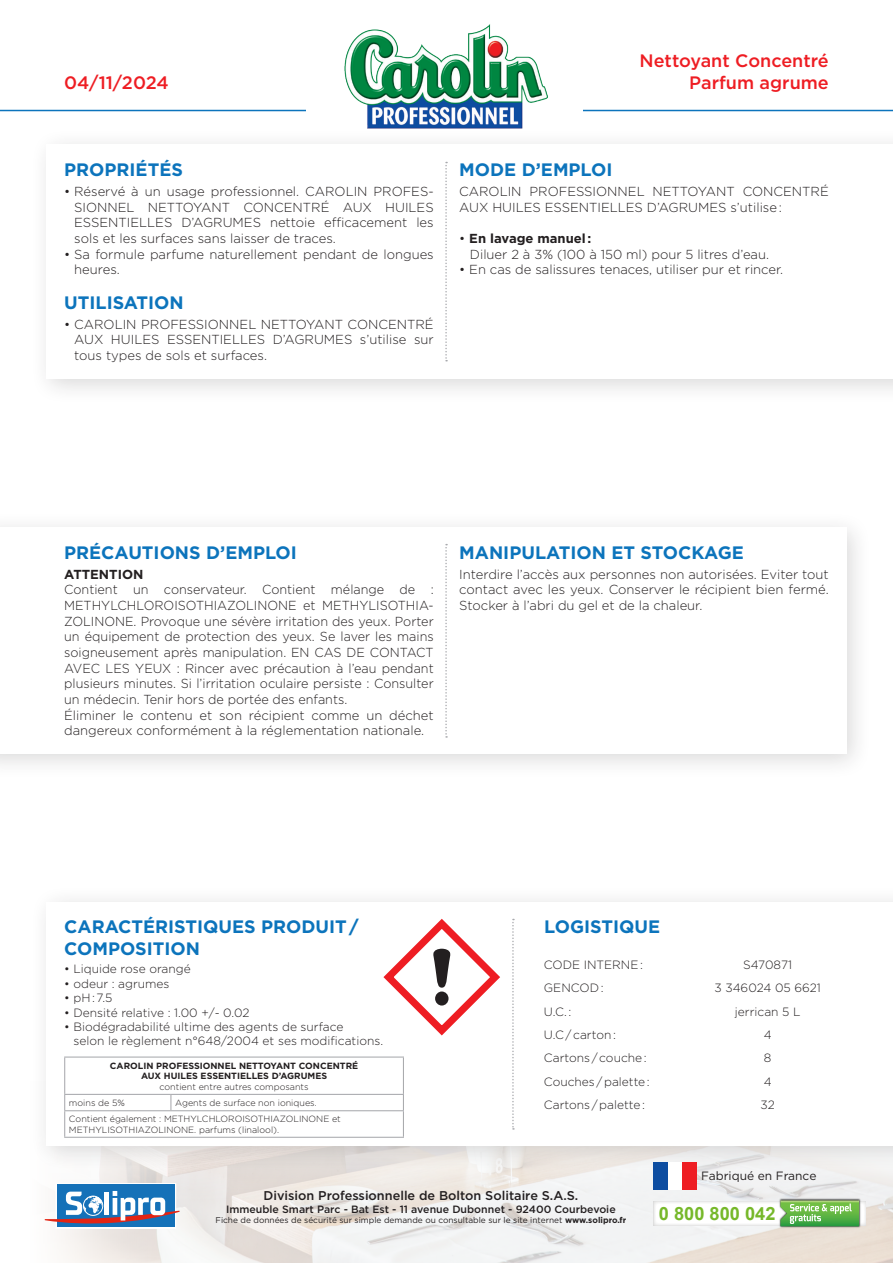
<style>
.page{position:relative;width:893px;height:1263px;background:#fff}
.page>*{position:absolute;margin:0;border:0;box-sizing:border-box;transform-origin:0 0}
.t1{font:700 18.3px "Arial";color:#76b82a}
.t2{font:700 18px/21.6px "Gotham";color:#0c74bc}
.t3{font:500 18px/21.6px "Gotham";color:#ee1d23;text-align:right}
.t4{font:300 13.05px/15.6px "Gotham";color:#231f20}
.t5{font:700 13.05px "Gotham";color:#231f20}
.t6{font:500 12.75px "Gotham";color:#231f20}
.t7{font:300 12px/14.4px "Gotham";color:#231f20}
.t8{font:12px "Gotham";color:#231f20}
.t9{font:500 10.65px "Gotham";color:#231f20}
.t10{font:300 9px/16px "Gotham";color:#231f20}
.t11{font:700 9px/10.8px "Gotham";color:#231f20;text-align:center}
.t12{font:8.4px "Gotham";color:#231f20}
.s1{font-weight:700}
</style>
<div class="page">
<img style="left:44px;top:1211px;width:849px;height:52px">
<svg style="left:99px;top:1171px;width:794px;height:40px;fill:#f0eeec"></svg>
<div style="left:653px;top:1201px;width:213px;height:25px;background:#fff"></div>
<img style="left:778px;top:1198px;width:84px;height:31px">
<svg style="left:780px;top:1200px;width:79px;height:26px;background:#78be65"></svg>
<hr style="left:0;top:110px;width:893px;height:1px;background:#0c74bc">
<div style="left:306px;top:0;width:277px;height:145px;background:#fff"></div>
<div style="left:30px;top:885px;width:863px;height:286px;background:#231f20;opacity:.17"></div>
<div style="left:47px;top:902px;width:846px;height:243px;background:#fff"></div>
<div style="left:30px;top:128px;width:863px;height:277px;background:#231f20;opacity:.17"></div>
<div style="left:47px;top:145px;width:846px;height:234px;background:#fff"></div>
<img style="left:336px;top:24px;width:219px;height:107px">
<div style="left:55px;top:1183px;width:121px;height:46px;border:4px solid #fff"></div>
<div style="left:57px;top:1185px;width:117px;height:42px;background:#1571b8"></div>
<svg style="left:45px;top:1191px;width:135px;height:33px"></svg>
<div style="left:653px;top:1162px;width:15px;height:27px;background:#0d4da1"></div>
<div style="left:668px;top:1162px;width:14px;height:27px;background:#fff"></div>
<div style="left:682px;top:1162px;width:14px;height:27px;background:#ee1d23"></div>
<hr style="left:171px;top:1094px;width:233px;height:1px;background:#a8a9ad">
<hr style="left:64px;top:1110px;width:107px;height:1px;background:#a8a9ad">
<hr style="left:171px;top:1110px;width:233px;height:1px;background:#a8a9ad">
<hr style="left:64px;top:1094px;width:107px;height:1px;background:#a8a9ad">
<svg style="left:170px;top:1095px;width:1px;height:15px"></svg>
<hr style="left:64px;top:1056px;width:107px;height:1px;background:#a8a9ad">
<hr style="left:64px;top:1057px;width:1px;height:37px;background:#a8a9ad">
<hr style="left:171px;top:1056px;width:233px;height:1px;background:#a8a9ad">
<hr style="left:403px;top:1057px;width:1px;height:37px;background:#a8a9ad">
<svg style="left:64px;top:1095px;width:1px;height:42px"></svg>
<svg style="left:403px;top:1095px;width:1px;height:42px"></svg>
<hr style="left:64px;top:1137px;width:107px;height:1px;background:#a8a9ad">
<hr style="left:171px;top:1137px;width:233px;height:1px;background:#a8a9ad">
<svg style="left:512px;top:919px;width:2px;height:210px"></svg>
<svg style="left:445px;top:162px;width:2px;height:199px"></svg>
<div style="left:0;top:510px;width:872px;height:269px;background:#231f20;opacity:.17"></div>
<div style="left:0;top:527px;width:846px;height:226px;background:#fff"></div>
<svg style="left:445px;top:544px;width:2px;height:194px"></svg>
<svg style="left:383px;top:919px;width:117px;height:116px"></svg>
<h2 class="t3" style="left:64px;top:71px;width:106px">04/11/2024</h2>
<h2 class="t3" style="left:639px;top:50px;width:191px">Nettoyant Concentré<br>Parfum agrume</h2>
<h2 class="t2" style="left:64px;top:159px;width:120px">PROPRIÉTÉS</h2>
<p class="t4" style="left:74px;top:183px;width:361px;text-align:justify;text-indent:-10px">• Réservé à un usage professionnel. CAROLIN PROFES-SIONNEL NETTOYANT CONCENTRÉ AUX HUILES ESSENTIELLES D’AGRUMES nettoie efficacement les sols et les surfaces sans laisser de traces.</p>
<p class="t4" style="left:74px;top:246px;width:361px;text-indent:-10px">• Sa formule parfume naturellement pendant de longues heures.</p>
<h2 class="t2" style="left:64px;top:291px;width:121px">UTILISATION</h2>
<p class="t4" style="left:74px;top:316px;width:361px;text-align:justify;text-indent:-10px">• CAROLIN PROFESSIONNEL NETTOYANT CONCENTRÉ AUX HUILES ESSENTIELLES D’AGRUMES s’utilise sur tous types de sols et surfaces.</p>
<h2 class="t2" style="left:459px;top:159px;width:155px">MODE D’EMPLOI</h2>
<p class="t4" style="left:459px;top:183px;width:371px">CAROLIN PROFESSIONNEL NETTOYANT CONCENTRÉ<br>AUX HUILES ESSENTIELLES D’AGRUMES s’utilise :</p>
<p class="t4" style="left:470px;top:230px;width:301px;text-indent:-11px">• <span class="s1">En lavage manuel :<br></span>Diluer 2 à 3% (100 à 150 ml) pour 5 litres d’eau.</p>
<p class="t4" style="left:459px;top:262px;width:325px">• En cas de salissures tenaces, utiliser pur et rincer.</p>
<h2 class="t2" style="left:64px;top:541px;width:234px">PRÉCAUTIONS D’EMPLOI</h2>
<p class="t5" style="left:64px;top:565px;width:81px">ATTENTION</p>
<p class="t4" style="left:64px;top:581px;width:371px">Contient un conservateur. Contient mélange de :<br>METHYLCHLOROISOTHIAZOLINONE et METHYLISOTHIA-ZOLINONE. Provoque une sévère irritation des yeux. Porter un équipement de protection des yeux. Se laver les mains soigneusement après manipulation. EN CAS DE CONTACT AVEC LES YEUX : Rincer avec précaution à l’eau pendant plusieurs minutes. Si l’irritation oculaire persiste : Consulter un médecin. Tenir hors de portée des enfants.<br>Éliminer le contenu et son récipient comme un déchet dangereux conformément à la réglementation nationale.</p>
<h2 class="t2" style="left:459px;top:541px;width:286px">MANIPULATION ET STOCKAGE</h2>
<p class="t4" style="left:459px;top:566px;width:371px;text-align:justify">Interdire l’accès aux personnes non autorisées. Eviter tout contact avec les yeux. Conserver le récipient bien fermé.<br>Stocker à l’abri du gel et de la chaleur.</p>
<h2 class="t2" style="left:64px;top:916px;width:296px">CARACTÉRISTIQUES PRODUIT /<br>COMPOSITION</h2>
<p class="t7" style="left:64px;top:962px;width:128px">• Liquide rose orangé</p>
<p class="t7" style="left:64px;top:976px;width:107px">• odeur : agrumes</p>
<p class="t7" style="left:64px;top:990px;width:50px">• pH : 7.5</p>
<p class="t7" style="left:64px;top:1005px;width:187px">• Densité relative : 1.00 +/- 0.02</p>
<p class="t7" style="left:73px;top:1019px;width:311px;text-indent:-9px">• Biodégradabilité ultime des agents de surface<br>selon le règlement n°648/2004 et ses modifications.</p>
<p class="t11" style="left:110px;top:1060px;width:250px">CAROLIN PROFESSIONNEL NETTOYANT CONCENTRÉ<br>AUX HUILES ESSENTIELLES D’AGRUMES</p>
<p class="t10" style="left:159px;top:1079px;width:151px">contient entre autres composants</p>
<p class="t10" style="left:69px;top:1095px;width:57px">moins de 5%</p>
<p class="t10" style="left:69px;top:1095px;width:273px;text-indent:106px">Agents de surface non ioniques.<br>Contient également : METHYLCHLOROISOTHIAZOLINONE et</p>
<p class="t10" style="left:69px;top:1121px;width:212px">METHYLISOTHIAZOLINONE. parfums (linalool).</p>
<h2 class="t2" style="left:544px;top:916px;width:117px">LOGISTIQUE</h2>
<p class="t7" style="left:544px;top:957px;width:101px">CODE INTERNE :</p>
<p class="t7" style="left:743px;top:957px;width:51px">S470871</p>
<p class="t7" style="left:544px;top:980px;width:61px">GENCOD :</p>
<p class="t7" style="left:714px;top:980px;width:108px">3 346024 05 6621</p>
<p class="t7" style="left:544px;top:1004px;width:29px">U.C. :</p>
<p class="t7" style="left:735px;top:1004px;width:67px">jerrican 5 L</p>
<p class="t7" style="left:544px;top:1027px;width:73px">U.C / carton :</p>
<p class="t7" style="left:764px;top:1027px;width:9px">4</p>
<p class="t7" style="left:544px;top:1051px;width:104px">Cartons / couche :</p>
<p class="t7" style="left:764px;top:1051px;width:9px">8</p>
<p class="t7" style="left:544px;top:1074px;width:107px">Couches / palette :</p>
<p class="t7" style="left:764px;top:1074px;width:9px">4</p>
<p class="t7" style="left:544px;top:1097px;width:103px">Cartons / palette :</p>
<p class="t7" style="left:760px;top:1097px;width:16px">32</p>
<p class="t8" style="left:701px;top:1168px;width:117px">Fabriqué en France</p>
<p class="t6" style="left:264px;top:1187px;width:316px">Division Professionnelle de Bolton Solitaire S.A.S.</p>
<p class="t9" style="left:226px;top:1202px;width:391px">Immeuble Smart Parc - Bat Est - 11 avenue Dubonnet - 92400 Courbevoie</p>
<p class="t12" style="left:216px;top:1215px;width:412px">Fiche de données de sécurité sur simple demande ou consultable sur le site internet <span class="s1">www.solipro.fr</span></p>
<h1 class="t1" style="left:659px;top:1201px;width:118px">0 800 800 042</h1>
</div>
